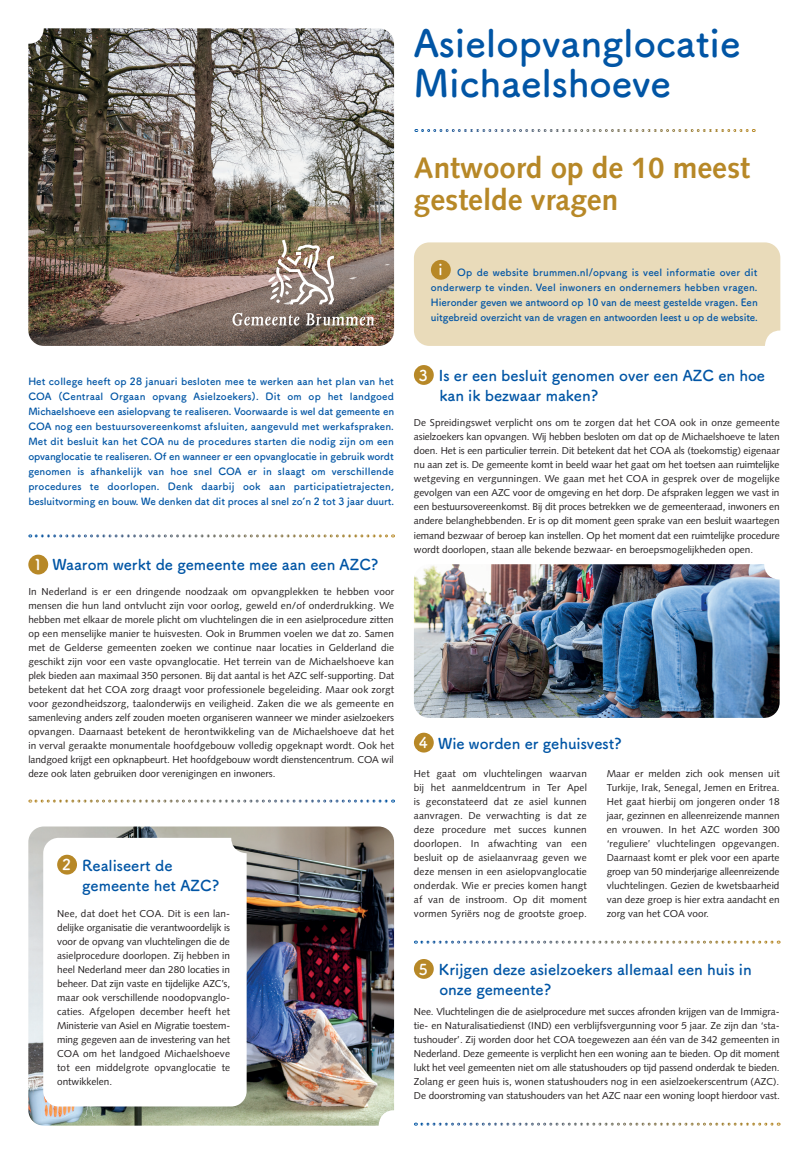
<style>
.page{position:relative;width:808px;height:1154px;background:#fff}
.page>*{position:absolute;margin:0;border:0;box-sizing:border-box;transform-origin:0 0}
.t1{font:700 37.7px/40.4px "Tsuku A Rd Gothic";color:#0155a5}
.t2{font:700 29.7px/32px "Syntax";color:#b78827}
.t3{font:700 15px/20px "Tsuku A Rd Gothic";color:#0155a5}
.t4{font:10px/14px "Syntax";color:#231f20;text-align:justify}
.t5{font:700 10px/15px "Tsuku A Rd Gothic";letter-spacing:-.01em;color:#0155a5;text-align:justify}
.s1{color:#fff}
.s2{font-size:15px;color:#fff}
</style>
<div class="page">
<div style="left:414px;top:242px;width:366px;height:104px;background:#e9dbba;border-radius:15px"></div>
<img style="left:28px;top:826px;width:366px;height:299px">
<div style="left:28px;top:555px;width:20px;height:19px;background:#b78827;border-radius:50%"></div>
<img style="left:28px;top:28px;width:366px;height:318px">
<svg style="left:416px;top:129px;width:338px;height:3px"></svg>
<svg style="left:30px;top:534px;width:364px;height:3px"></svg>
<svg style="left:30px;top:799px;width:364px;height:3px"></svg>
<svg style="left:415px;top:1122px;width:364px;height:3px"></svg>
<svg style="left:415px;top:940px;width:364px;height:3px"></svg>
<div style="left:43px;top:838px;width:204px;height:268px;background:#fff;border-radius:15px"></div>
<div style="left:57px;top:855px;width:20px;height:19px;background:#b78827;border-radius:50%"></div>
<svg style="left:232px;top:313px;width:67px;height:13px"></svg>
<svg style="left:306px;top:313px;width:68px;height:12px"></svg>
<svg style="left:268px;top:240px;width:66px;height:64px"></svg>
<div style="left:431px;top:260px;width:20px;height:20px;background:#b78827;border-radius:50%"></div>
<div style="left:414px;top:365px;width:20px;height:20px;background:#b78827;border-radius:50%"></div>
<div style="left:414px;top:733px;width:20px;height:19px;background:#b78827;border-radius:50%"></div>
<div style="left:414px;top:959px;width:20px;height:20px;background:#b78827;border-radius:50%"></div>
<img style="left:414px;top:564px;width:366px;height:154px">
<h1 class="t1" style="left:414px;top:20px;width:328px">Asielopvanglocatie<br>Michaelshoeve</h1>
<p class="t5" style="left:28px;top:373px;width:367px">Het college heeft op 28 januari besloten mee te werken aan het plan van het COA (Centraal Orgaan opvang Asielzoekers). Dit om op het landgoed Michaelshoeve een asielopvang te realiseren. Voorwaarde is wel dat gemeente en COA nog een bestuursovereenkomst afsluiten, aangevuld met werkafspraken.<br>Met dit besluit kan het COA nu de procedures starten die nodig zijn om een opvanglocatie te realiseren. Of en wanneer er een opvanglocatie in gebruik wordt genomen is afhankelijk van hoe snel COA er in slaagt om verschillende procedures te doorlopen. Denk daarbij ook aan participatietrajecten, besluitvorming en bouw. We denken dat dit proces al snel zo’n 2 tot 3 jaar duurt.</p>
<h3 class="t3" style="left:33px;top:554px;width:347px"><span class="s1">1</span> Waarom werkt de gemeente mee aan een AZC?</h3>
<p class="t4" style="left:28px;top:584px;width:367px">In Nederland is er een dringende noodzaak om opvangplekken te hebben voor mensen die hun land ontvlucht zijn voor oorlog, geweld en/of onderdrukking. We hebben met elkaar de morele plicht om vluchtelingen die in een asielprocedure zitten op een menselijke manier te huisvesten. Ook in Brummen voelen we dat zo. Samen met de Gelderse gemeenten zoeken we continue naar locaties in Gelderland die geschikt zijn voor een vaste opvanglocatie. Het terrein van de Michaelshoeve kan plek bieden aan maximaal 350 personen. Bij dat aantal is het AZC self-supporting. Dat betekent dat het COA zorg draagt voor professionele begeleiding. Maar ook zorgt voor gezondheidszorg, taalonderwijs en veiligheid. Zaken die we als gemeente en samenleving anders zelf zouden moeten organiseren wanneer we minder asielzoekers opvangen. Daarnaast betekent de herontwikkeling van de Michaelshoeve dat het in verval geraakte monumentale hoofdgebouw volledig opgeknapt wordt. Ook het landgoed krijgt een opknapbeurt. Het hoofdgebouw wordt dienstencentrum. COA wil deze ook laten gebruiken door verenigingen en inwoners.</p>
<h3 class="t3" style="left:82px;top:854px;width:139px;text-indent:-20px"><span class="s1">2</span> Realiseert de gemeente het AZC?</h3>
<p class="t4" style="left:57px;top:906px;width:175px">Nee, dat doet het COA. Dit is een lan&shy;delijke organisatie die verantwoordelijk is voor de opvang van vluchtelingen die de asielprocedure doorlopen. Zij hebben in heel Nederland meer dan 280 locaties in beheer. Dat zijn vaste en tijdelijke AZC’s, maar ook verschillende noodopvanglo&shy;caties. Afgelopen december heeft het Ministerie van Asiel en Migratie toestem&shy;ming gegeven aan de investering van het COA om het landgoed Michaelshoeve tot een middelgrote opvanglocatie te ontwikkelen.</p>
<h2 class="t2" style="left:414px;top:152px;width:338px">Antwoord op de 10 meest gestelde vragen</h2>
<p class="t5" style="left:431px;top:264px;width:328px;text-indent:7px"><span class="s2">i</span> Op de website brummen.nl/opvang is veel informatie over dit onderwerp te vinden. Veel inwoners en ondernemers hebben vragen.<br>Hieronder geven we antwoord op 10 van de meest gestelde vragen. Een uitgebreid overzicht van de vragen en antwoorden leest u op de website.</p>
<h3 class="t3" style="left:439px;top:364px;width:327px;text-indent:-21px"><span class="s1">3</span> Is er een besluit genomen over een AZC en hoe kan ik bezwaar maken?</h3>
<p class="t4" style="left:414px;top:416px;width:367px">De Spreidingswet verplicht ons om te zorgen dat het COA ook in onze gemeente asielzoekers kan opvangen. Wij hebben besloten om dat op de Michaelshoeve te laten doen. Het is een particulier terrein. Dit betekent dat het COA als (toekomstig) eigenaar nu aan zet is. De gemeente komt in beeld waar het gaat om het toetsen aan ruimtelijke wetgeving en vergunningen. We gaan met het COA in gesprek over de mogelijke gevolgen van een AZC voor de omgeving en het dorp. De afspraken leggen we vast in een bestuursovereenkomst. Bij dit proces betrekken we de gemeenteraad, inwoners en andere belanghebbenden. Er is op dit moment geen sprake van een besluit waartegen iemand bezwaar of beroep kan instellen. Op het moment dat een ruimtelijke procedure wordt doorlopen, staan alle bekende bezwaar- en beroepsmogelijkheden open.</p>
<h3 class="t3" style="left:419px;top:732px;width:205px"><span class="s1">4</span> Wie worden er gehuisvest?</h3>
<p class="t4" style="left:414px;top:766px;width:174px">Het gaat om vluchtelingen waarvan bij het aanmeldcentrum in Ter Apel is geconstateerd dat ze asiel kunnen aanvragen. De verwachting is dat ze deze procedure met succes kunnen doorlopen. In afwachting van een besluit op de asielaanvraag geven we deze mensen in een asielopvanglocatie onderdak. Wie er precies komen hangt af van de instroom. Op dit moment vormen Syriërs nog de grootste groep.</p>
<p class="t4" style="left:607px;top:766px;width:175px">Maar er melden zich ook mensen uit Turkije, Irak, Senegal, Jemen en Eritrea.<br>Het gaat hierbij om jongeren onder 18 jaar, gezinnen en alleenreizende mannen en vrouwen. In het AZC worden 300 ‘reguliere’ vluchtelingen opgevangen.<br>Daarnaast komt er plek voor een aparte groep van 50 minderjarige alleenreizende vluchtelingen. Gezien de kwetsbaarheid van deze groep is hier extra aandacht en zorg van het COA voor.</p>
<h3 class="t3" style="left:439px;top:958px;width:314px;text-indent:-21px"><span class="s1">5</span> Krijgen deze asielzoekers allemaal een huis in onze gemeente?</h3>
<p class="t4" style="left:414px;top:1004px;width:367px">Nee. Vluchtelingen die de asielprocedure met succes afronden krijgen van de Immigra&shy;tie- en Naturalisatiedienst (IND) een verblijfsvergunning voor 5 jaar. Ze zijn dan ‘sta&shy;tushouder’. Zij worden door het COA toegewezen aan één van de 342 gemeenten in Nederland. Deze gemeente is verplicht hen een woning aan te bieden. Op dit moment lukt het veel gemeenten niet om alle statushouders op tijd passend onderdak te bieden.<br>Zolang er geen huis is, wonen statushouders nog in een asielzoekerscentrum (AZC).<br>De doorstroming van statushouders van het AZC naar een woning loopt hierdoor vast.</p>
</div>
